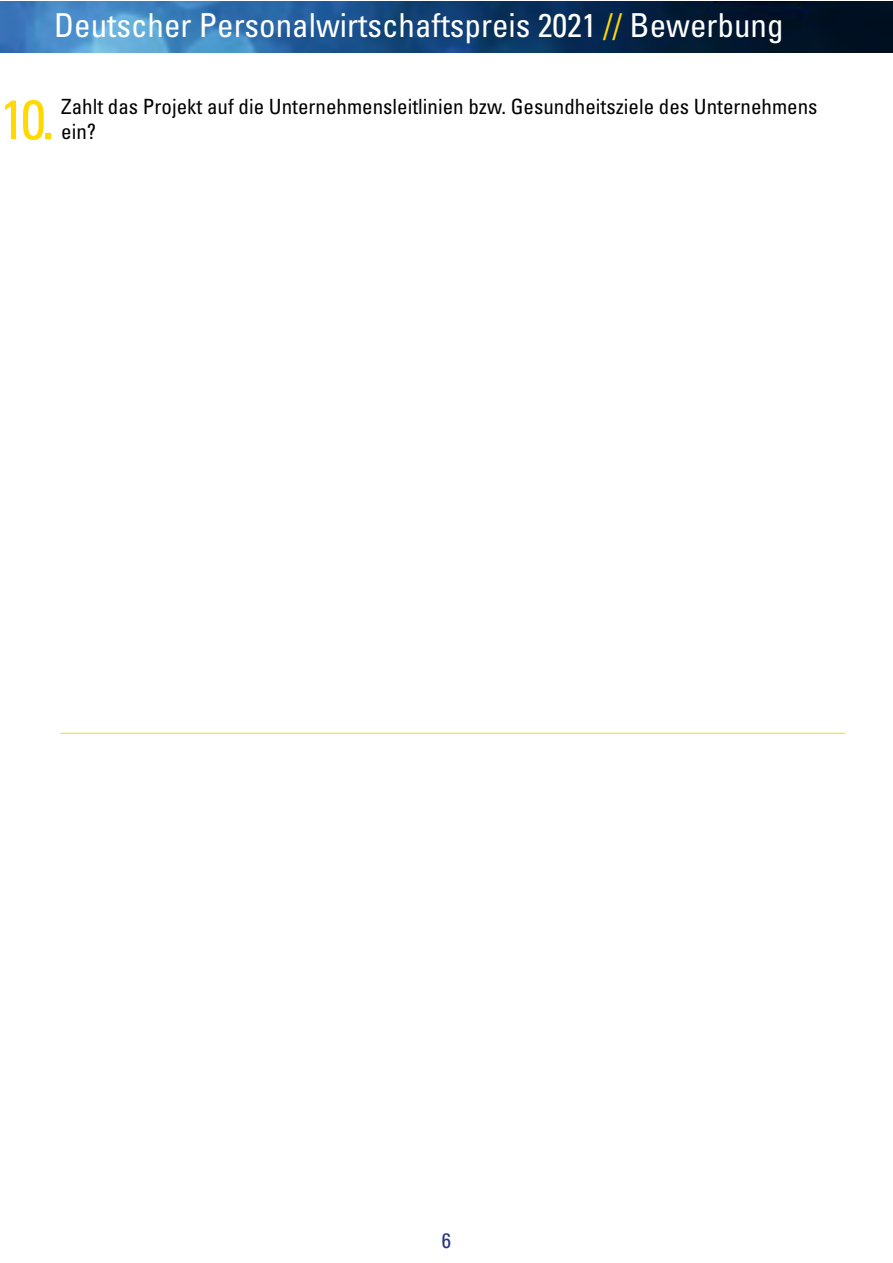
<style>
.page{position:relative;width:893px;height:1263px;background:#fff}
.page>*{position:absolute;margin:0;border:0;box-sizing:border-box;transform-origin:0 0}
.t1{font:condensed 55.5px "Univers LT Std";color:#ffd900}
.t2{font:condensed 33px "Univers LT Std";color:#fff}
.t3{font:condensed 21px "Univers LT Std";color:#000}
.t4{font:condensed 21px "Univers LT Std";color:#283583}
.s1{color:#ffd900}
</style>
<div class="page">
<hr style="left:60px;top:733px;width:785px;height:1px;background:#ffd900">
<img style="left:0;top:1px;width:893px;height:52px">
<h2 class="t2" style="left:54px;top:5px;width:731px">Deutscher Personalwirtschaftspreis 2021 <span class="s1">//</span> Bewerbung</h2>
<h1 class="t1" style="left:0;top:84px;width:56px">10.</h1>
<p class="t3" style="left:61px;top:93px;width:758px">Zahlt das Projekt auf die Unternehmensleitlinien bzw. Gesundheitsziele des Unternehmens</p>
<p class="t3" style="left:61px;top:119px;width:36px">ein?</p>
<p class="t4" style="left:442px;top:1228px;width:11px">6</p>
</div>
